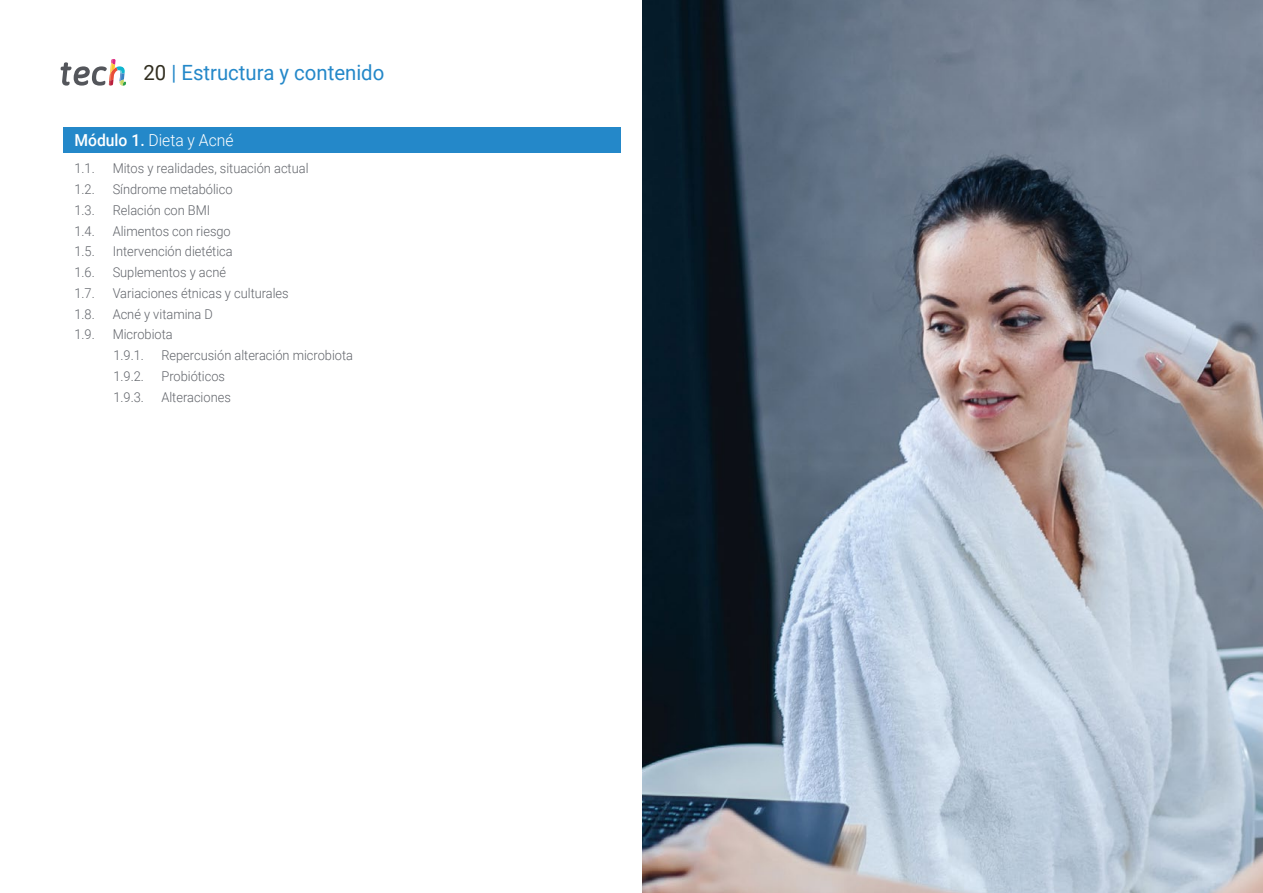
<style>
.page{position:relative;width:1263px;height:893px;background:#fff}
.page>*{position:absolute;margin:0;border:0;box-sizing:border-box;transform-origin:0 0}
.t1{font:21px "Roboto";color:#2488c9}
.t2{font:300 16.5px "Roboto";color:#fff;scale:.95 1}
.t3{font:300 13.5px/20.7px "Roboto";color:#61646a;scale:.95 1}
.s1{color:#312e20}
.s2{font-weight:500}
</style>
<div class="page">
<div style="left:63px;top:128px;width:558px;height:25px;background:#2488c9"></div>
<svg style="left:61px;top:59px;width:65px;height:27px"></svg>
<img style="left:642px;top:0;width:621px;height:893px">
<h1 class="t1" style="left:144px;top:57px;width:242px"><span class="s1">20</span> | Estructura y contenido</h1>
<p class="t2" style="left:74px;top:129px;width:169px"><span class="s2">Módulo 1.</span> Dieta y Acné</p>
<p class="t3" style="left:74px;top:158px;width:23px">1.1.</p>
<p class="t3" style="left:113px;top:158px;width:208px">Mitos y realidades, situación actual</p>
<p class="t3" style="left:74px;top:179px;width:23px">1.2.</p>
<p class="t3" style="left:113px;top:179px;width:128px">Síndrome metabólico</p>
<p class="t3" style="left:74px;top:199px;width:23px">1.3.</p>
<p class="t3" style="left:113px;top:199px;width:104px">Relación con BMI</p>
<p class="t3" style="left:74px;top:220px;width:23px">1.4.</p>
<p class="t3" style="left:113px;top:220px;width:126px">Alimentos con riesgo</p>
<p class="t3" style="left:74px;top:241px;width:23px">1.5.</p>
<p class="t3" style="left:113px;top:241px;width:128px">Intervención dietética</p>
<p class="t3" style="left:74px;top:262px;width:23px">1.6.</p>
<p class="t3" style="left:113px;top:262px;width:121px">Suplementos y acné</p>
<p class="t3" style="left:74px;top:282px;width:23px">1.7.</p>
<p class="t3" style="left:113px;top:282px;width:187px">Variaciones étnicas y culturales</p>
<p class="t3" style="left:74px;top:303px;width:23px">1.8.</p>
<p class="t3" style="left:113px;top:303px;width:107px">Acné y vitamina D</p>
<p class="t3" style="left:74px;top:324px;width:23px">1.9.</p>
<p class="t3" style="left:113px;top:324px;width:65px">Microbiota<br>1.9.1.</p>
<p class="t3" style="left:161px;top:345px;width:203px">Repercusión alteración microbiota</p>
<p class="t3" style="left:113px;top:365px;width:34px">1.9.2.</p>
<p class="t3" style="left:161px;top:365px;width:69px">Probióticos</p>
<p class="t3" style="left:113px;top:386px;width:34px">1.9.3.</p>
<p class="t3" style="left:161px;top:386px;width:75px">Alteraciones</p>
</div>
